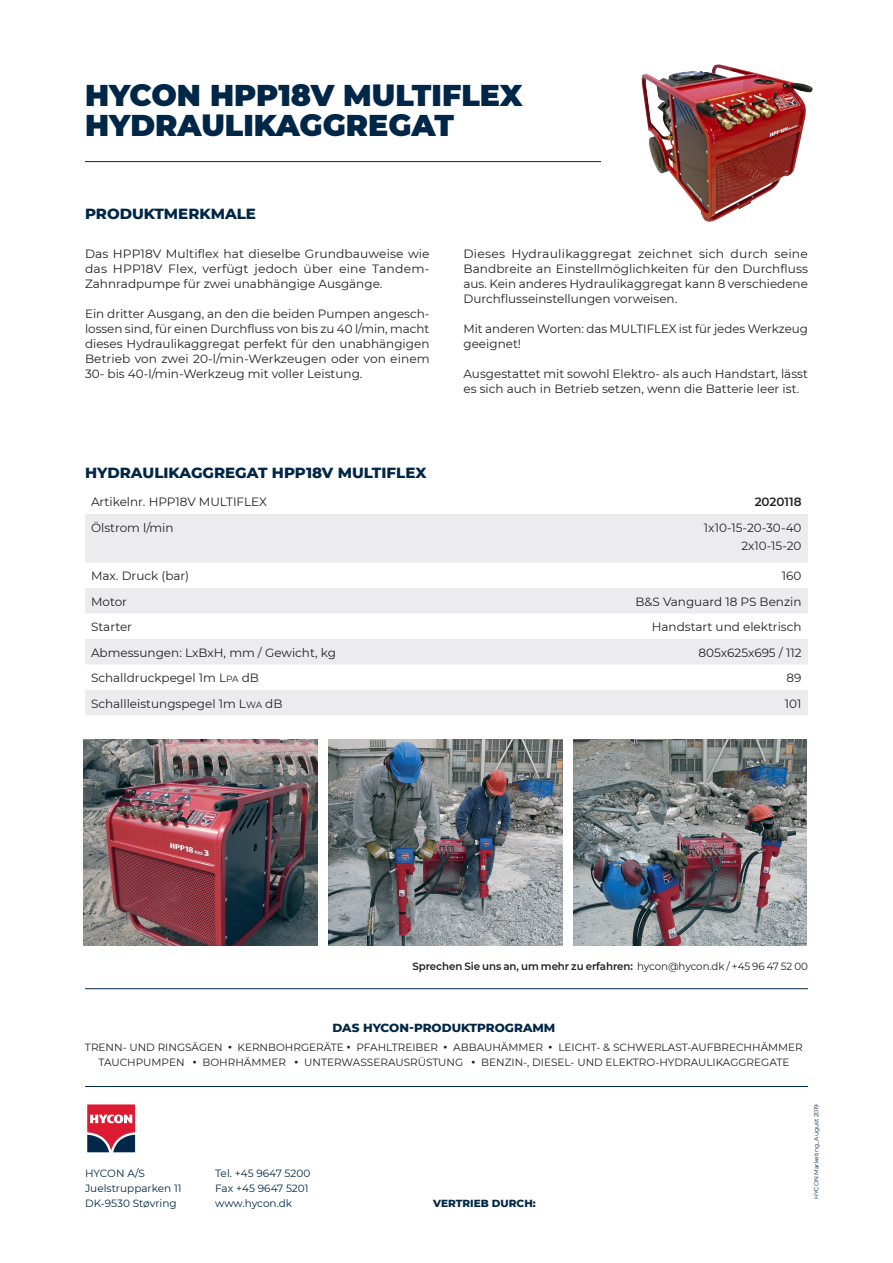
<style>
.page{position:relative;width:893px;height:1263px;background:#fff}
.page>*{position:absolute;margin:0;border:0;box-sizing:border-box;transform-origin:0 0}
.HYCON_Header{font:900 30px "Montserrat";color:#002747}
.t1{font:800 15px "Montserrat";color:#002747}
.HYCON_Infotext{font:12px/15px "Montserrat";color:#231f20;text-align:justify}
.HYCON_Body{font:12px "Montserrat";color:#231f20}
.HYCON_Infotext-2{font:800 12px "Montserrat";color:#002747}
.HYCON_Body-2{font:600 12px "Montserrat";letter-spacing:-.005em;color:#231f20}
.HYCON_Infotext-3{font:10.5px "Montserrat";color:#231f20}
.t2{font:10.5px "Montserrat";color:#002747}
.HYCON_Infotext-4{font:600 10.5px "Montserrat";letter-spacing:-.005em;color:#231f20}
.t3{font:800 10.5px "Montserrat";color:#002747}
.t4{font:6px "Montserrat";color:#002747}
.s1{font-size:9px}
.s2{font-weight:400}
.s3{font-weight:900}
</style>
<div class="page">
<hr style="left:85px;top:161px;width:723px;height:1px;background:#002747">
<div style="left:85px;top:514px;width:723px;height:48px;background:#ececee"></div>
<svg style="left:85px;top:588px;width:723px;height:127px;fill:#ececee"></svg>
<hr style="left:85px;top:988px;width:723px;height:1px;background:#002747">
<hr style="left:85px;top:1086px;width:723px;height:1px;background:#002747">
<img style="left:328px;top:740px;width:234px;height:205px">
<img style="left:573px;top:740px;width:234px;height:205px">
<img style="left:84px;top:740px;width:234px;height:205px">
<div style="left:601px;top:71px;width:236px;height:163px;background:#fff"></div>
<img style="left:641px;top:64px;width:165px;height:158px">
<svg style="left:87px;top:1104px;width:49px;height:49px;background:#ae4d61"></svg>
<p class="HYCON_Header" style="left:85px;top:73px;width:439px">HYCON HPP18V MULTIFLEX</p>
<p class="HYCON_Header" style="left:85px;top:103px;width:371px">HYDRAULIKAGGREGAT</p>
<p class="t1" style="left:85px;top:202px;width:172px">PRODUKTMERKMALE</p>
<p class="HYCON_Infotext" style="left:85px;top:246px;width:346px">Das HPP18V Multiflex hat dieselbe Grundbauweise wie das HPP18V Flex, verfügt jedoch über eine Tandem-Zahnradpumpe für zwei unabhängige Ausgänge.</p>
<p class="HYCON_Infotext" style="left:85px;top:306px;width:346px">Ein dritter Ausgang, an den die beiden Pumpen angesch&shy;lossen sind, für einen Durchfluss von bis zu 40 l/min, macht dieses Hydraulikaggregat perfekt für den unabhängigen Betrieb von zwei 20-l/min-Werkzeugen oder von einem 30- bis 40-l/min-Werkzeug mit voller Leistung.</p>
<p class="HYCON_Infotext" style="left:463px;top:246px;width:346px">Dieses Hydraulikaggregat zeichnet sich durch seine Bandbreite an Einstellmöglichkeiten für den Durchfluss aus. Kein anderes Hydraulikaggregat kann 8 verschiedene Durchflusseinstellungen vorweisen.</p>
<p class="HYCON_Infotext" style="left:463px;top:321px;width:346px">Mit anderen Worten: das MULTIFLEX ist für jedes Werkzeug geeignet!</p>
<p class="HYCON_Infotext" style="left:463px;top:366px;width:346px">Ausgestattet mit sowohl Elektro- als auch Handstart, lässt es sich auch in Betrieb setzen, wenn die Batterie leer ist.</p>
<p class="t1" style="left:85px;top:462px;width:343px">HYDRAULIKAGGREGAT HPP18V MULTIFLEX</p>
<p class="HYCON_Body" style="left:91px;top:493px;width:178px">Artikelnr. HPP18V MULTIFLEX</p>
<p class="HYCON_Body-2" style="left:755px;top:493px;width:48px">2020118</p>
<p class="HYCON_Body" style="left:91px;top:519px;width:84px">Ölstrom l/min</p>
<p class="HYCON_Body" style="left:704px;top:519px;width:99px">1x10-15-20-30-40</p>
<p class="HYCON_Body" style="left:741px;top:537px;width:62px">2x10-15-20</p>
<p class="HYCON_Body" style="left:91px;top:568px;width:100px">Max. Druck (bar)</p>
<p class="HYCON_Body" style="left:782px;top:568px;width:21px">160</p>
<p class="HYCON_Body" style="left:91px;top:593px;width:37px">Motor</p>
<p class="HYCON_Body" style="left:635px;top:593px;width:168px">B&amp;S Vanguard 18 PS Benzin</p>
<p class="HYCON_Body" style="left:91px;top:619px;width:43px">Starter</p>
<p class="HYCON_Body" style="left:652px;top:619px;width:151px">Handstart und elektrisch</p>
<p class="HYCON_Body" style="left:91px;top:644px;width:246px">Abmessungen: LxBxH, mm / Gewicht, kg</p>
<p class="HYCON_Body" style="left:699px;top:644px;width:104px">805x625x695 / 112</p>
<p class="HYCON_Body" style="left:91px;top:670px;width:169px">Schalldruckpegel 1m L<span class="s1">PA</span> dB</p>
<p class="HYCON_Body" style="left:787px;top:670px;width:16px">89</p>
<p class="HYCON_Body" style="left:91px;top:695px;width:193px">Schallleistungspegel 1m L<span class="s1">WA</span> dB</p>
<p class="HYCON_Body" style="left:785px;top:695px;width:18px">101</p>
<p class="HYCON_Infotext-4" style="left:412px;top:959px;width:397px">Sprechen Sie uns an, um mehr zu erfahren: <span class="s2">hycon@hycon.dk / +45 96 47 52 00</span></p>
<p class="HYCON_Infotext-2" style="left:332px;top:1019px;width:224px">DAS HYCON-PRODUKTPROGRAMM</p>
<p class="HYCON_Infotext-3" style="left:85px;top:1040px;width:719px">TRENN- UND RINGSÄGEN <span class="s3">·</span> KERNBOHRGERÄTE <span class="s3">·</span> PFAHLTREIBER <span class="s3">·</span> ABBAUHÄMMER <span class="s3">·</span> LEICHT- &amp; SCHWERLAST-AUFBRECHHÄMMER</p>
<p class="HYCON_Infotext-3" style="left:98px;top:1055px;width:693px">TAUCHPUMPEN <span class="s3">·</span> BOHRHÄMMER <span class="s3">·</span> UNTERWASSERAUSRÜSTUNG <span class="s3">·</span> BENZIN-, DIESEL- UND ELEKTRO-HYDRAULIKAGGREGATE</p>
<p class="t2" style="left:85px;top:1166px;width:61px">HYCON A/S</p>
<p class="t2" style="left:85px;top:1181px;width:98px">Juelstrupparken 11</p>
<p class="t2" style="left:85px;top:1196px;width:93px">DK-9530 Støvring</p>
<p class="t2" style="left:215px;top:1166px;width:97px">Tel. +45 9647 5200</p>
<p class="t2" style="left:215px;top:1181px;width:95px">Fax +45 9647 5201</p>
<p class="t2" style="left:215px;top:1196px;width:78px">www.hycon.dk</p>
<p class="t3" style="left:433px;top:1195px;width:104px">VERTRIEB DURCH:</p>
<p class="t4" style="left:812px;top:1199px;width:97px;rotate:-90deg">HYCON Marketing_August 2019</p>
</div>
